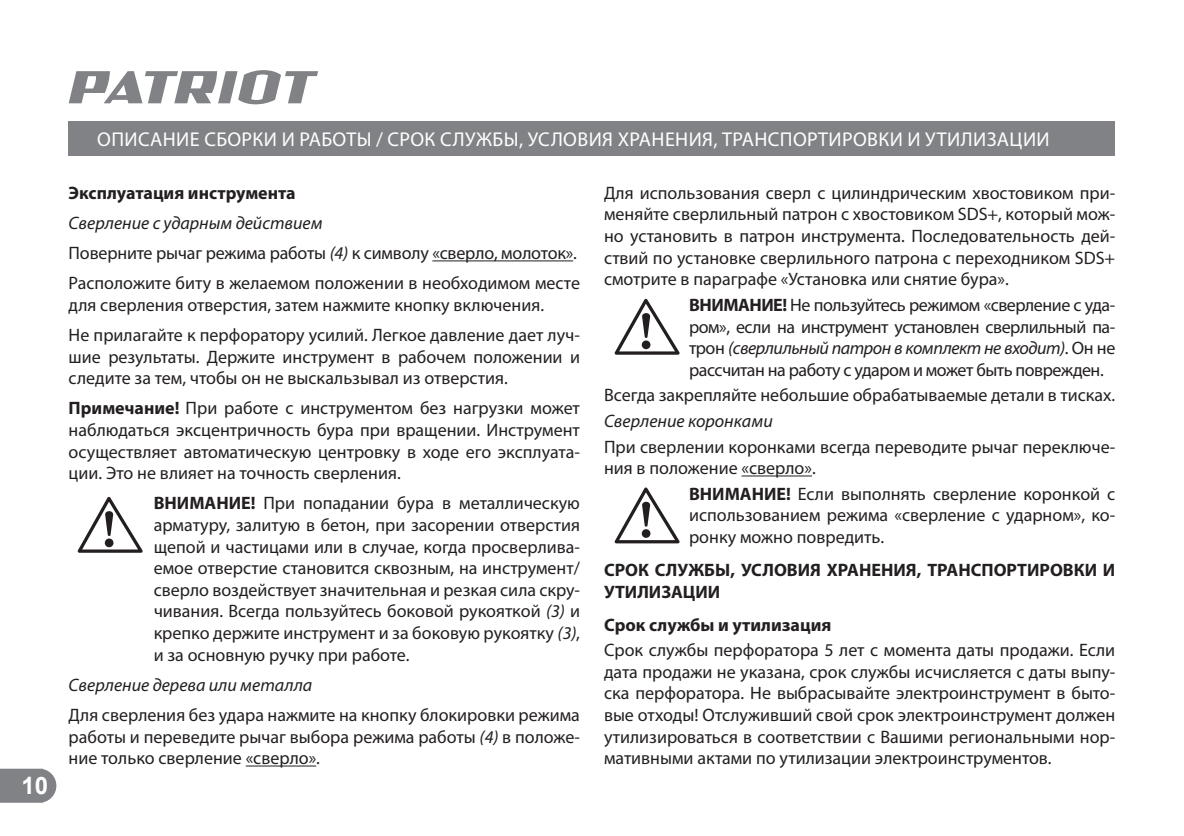
<style>
.page{position:relative;width:1184px;height:836px;background:#fff}
.page>*{position:absolute;margin:0;border:0;box-sizing:border-box;transform-origin:0 0}
.t1{font:700 24px "Arial";color:#fff}
.t2{font:20px "Myriad Pro";letter-spacing:.02em;color:#fff}
.t3{font:18px/21.6px "Myriad Pro";color:#231f20;text-align:justify}
.t4{font:700 18px/21.6px "Myriad Pro";color:#231f20}
.t5{font:italic 18px "Myriad Pro";color:#231f20}
.s1{font-style:italic}
.s2{font-weight:700}
</style>
<div class="page">
<svg style="left:0;top:768px;width:56px;height:34px;background:#898b8e"></svg>
<svg style="left:69px;top:70px;width:249px;height:34px"></svg>
<div style="left:69px;top:121px;width:1046px;height:34px;background:#808285"></div>
<hr style="left:432px;top:260px;width:141px;height:1px;background:#231f20">
<hr style="left:246px;top:765px;width:70px;height:1px;background:#231f20">
<hr style="left:741px;top:475px;width:71px;height:1px;background:#231f20">
<svg style="left:77px;top:496px;width:66px;height:56px"></svg>
<svg style="left:614px;top:298px;width:66px;height:56px"></svg>
<svg style="left:614px;top:487px;width:66px;height:56px"></svg>
<h1 class="t1" style="left:21px;top:769px;width:28px">10</h1>
<p class="t2" style="left:97px;top:126px;width:954px">ОПИСАНИЕ СБОРКИ И РАБОТЫ / СРОК СЛУЖБЫ, УСЛОВИЯ ХРАНЕНИЯ, ТРАНСПОРТИРОВКИ И УТИЛИЗАЦИИ</p>
<p class="t4" style="left:69px;top:182px;width:229px">Эксплуатация инструмента</p>
<p class="t3" style="left:69px;top:207px;width:513px;line-height:30px;text-align:left"><span class="s1">Сверление с ударным действием<br></span>Поверните рычаг режима работы <span class="s1">(4)</span> к символу «сверло, молоток».<br>Расположите биту в желаемом положении в необходимом месте</p>
<p class="t3" style="left:69px;top:289px;width:513px;line-height:30px">для сверления отверстия, затем нажмите кнопку включения.<br>Не прилагайте к перфоратору усилий. Легкое давление дает луч-</p>
<p class="t3" style="left:69px;top:345px;width:513px">шие результаты. Держите инструмент в рабочем положении и следите за тем, чтобы он не выскальзывал из отверстия.</p>
<p class="t3" style="left:69px;top:397px;width:513px"><span class="s2">Примечание!</span> При работе с инструментом без нагрузки может наблюдаться эксцентричность бура при вращении. Инструмент осуществляет автоматическую центровку в ходе его эксплуата&shy;ции. Это не влияет на точность сверления.</p>
<p class="t3" style="left:154px;top:492px;width:428px"><span class="s2">ВНИМАНИЕ!</span> При попадании бура в металлическую арматуру, залитую в бетон, при засорении отверстия щепой и частицами или в случае, когда просверлива&shy;емое отверстие становится сквозным, на инструмент/ сверло воздействует значительная и резкая сила скру&shy;чивания. Всегда пользуйтесь боковой рукояткой <span class="s1">(3)</span> и крепко держите инструмент и за боковую рукоятку <span class="s1">(3)</span>, и за основную ручку при работе.</p>
<p class="t5" style="left:69px;top:673px;width:245px">Сверление дерева или металла</p>
<p class="t3" style="left:69px;top:703px;width:513px">Для сверления без удара нажмите на кнопку блокировки режима работы и переведите рычаг выбора режима работы <span class="s1">(4)</span> в положе&shy;ние только сверление «сверло».</p>
<p class="t3" style="left:604px;top:182px;width:513px">Для использования сверл с цилиндрическим хвостовиком при&shy;меняйте сверлильный патрон с хвостовиком SDS+, который мож&shy;но установить в патрон инструмента. Последовательность дей&shy;ствий по установке сверлильного патрона с переходником SDS+ смотрите в параграфе «Установка или снятие бура».</p>
<p class="t3" style="left:689px;top:293px;width:428px"><span class="s2">ВНИМАНИЕ!</span> Не пользуйтесь режимом «сверление с уда&shy;ром», если на инструмент установлен сверлильный па&shy;трон <span class="s1">(сверлильный патрон в комплект не входит)</span>. Он не рассчитан на работу с ударом и может быть поврежден.</p>
<p class="t3" style="left:604px;top:384px;width:513px">Всегда закрепляйте небольшие обрабатываемые детали в тисках.</p>
<p class="t5" style="left:604px;top:409px;width:170px">Сверление коронками</p>
<p class="t3" style="left:604px;top:435px;width:513px">При сверлении коронками всегда переводите рычаг переключе&shy;ния в положение «сверло».</p>
<p class="t3" style="left:689px;top:482px;width:428px"><span class="s2">ВНИМАНИЕ!</span> Если выполнять сверление коронкой с использованием режима «сверление с ударном», ко&shy;ронку можно повредить.</p>
<p class="t4" style="left:604px;top:559px;width:513px">СРОК СЛУЖБЫ, УСЛОВИЯ ХРАНЕНИЯ, ТРАНСПОРТИРОВКИ И<br>УТИЛИЗАЦИИ</p>
<p class="t4" style="left:604px;top:613px;width:229px">Срок службы и утилизация</p>
<p class="t3" style="left:604px;top:638px;width:513px">Срок службы перфоратора 5 лет с момента даты продажи. Если дата продажи не указана, срок службы исчисляется с даты выпу&shy;ска перфоратора. Не выбрасывайте электроинструмент в быто&shy;вые отходы! Отслуживший свой срок электроинструмент должен утилизироваться в соответствии с Вашими региональными нор&shy;мативными актами по утилизации электроинструментов.</p>
</div>
